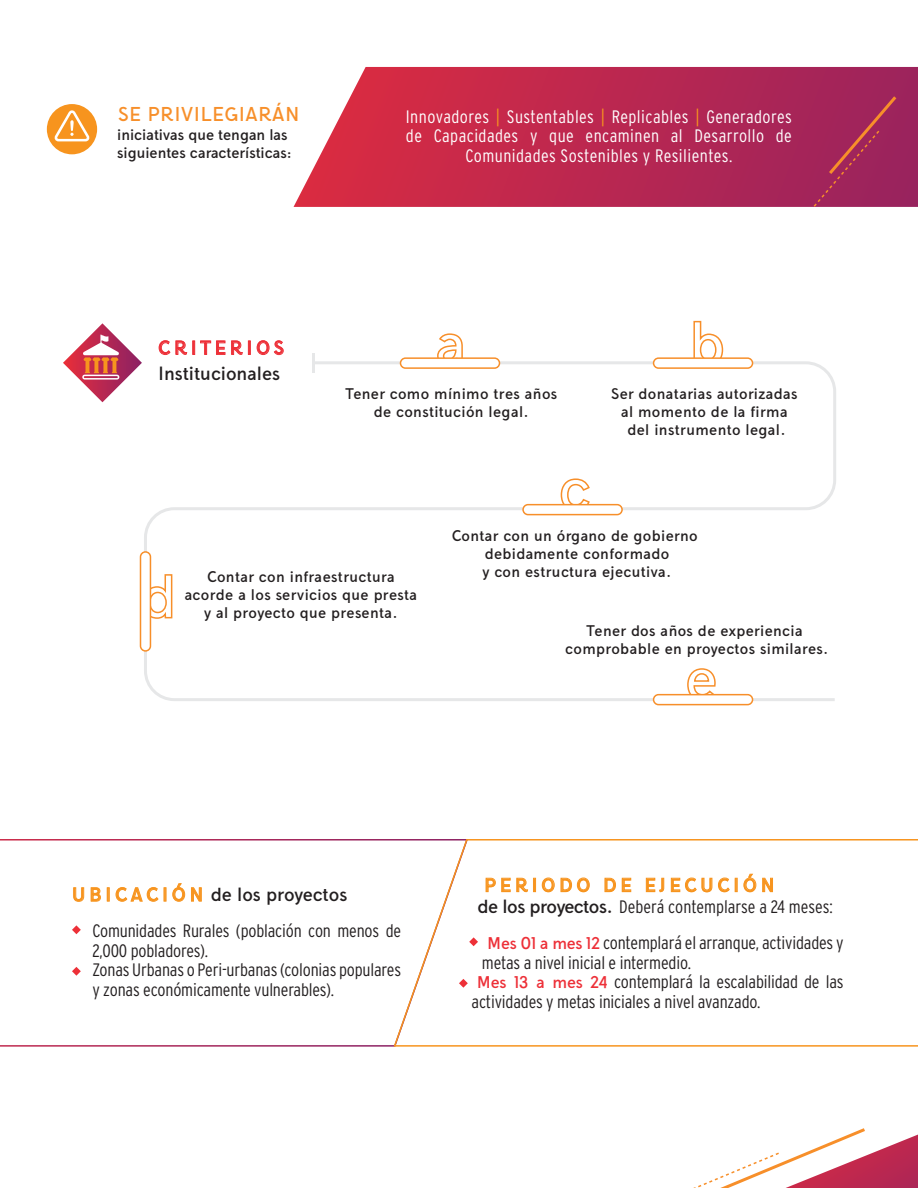
<style>
.page{position:relative;width:918px;height:1188px;background:#fff}
.page>*{position:absolute;margin:0;border:0;box-sizing:border-box;transform-origin:0 0}
.t1{font:19.5px "Ferpal";letter-spacing:.025em;color:#f78f2a}
.t2{font:18.6px "Ferpal";color:#231f20}
.t3{font:18.6px "Ferpal";letter-spacing:.2em;color:#f7941e}
.t4{font:18.6px "Ferpal";letter-spacing:.2em;color:#ed3038}
.t5{font:300 condensed 18px/19.5px "Interstate";letter-spacing:-.01em;color:#231f20}
.t6{font:300 condensed 18px/19.5px "Interstate";letter-spacing:.025em;color:#fff;text-align:center}
.t7{font:15px/18px "Ferpal";letter-spacing:.025em;color:#231f20;text-align:center}
.t8{font:15px/18px "Ferpal";color:#231f20}
.s1{color:#f7941e}
.s2{font-family:"Ferpal";font-weight:400;font-stretch:normal;font-size:18.6px}
.s3{font-family:"Ferpal";font-weight:400;font-stretch:normal;font-size:16.5px;color:#ed3038}
</style>
<div class="page">
<svg style="left:294px;top:67px;width:624px;height:140px;background:#c0355a"></svg>
<svg style="left:0;top:839px;width:393px;height:208px"></svg>
<svg style="left:393px;top:839px;width:525px;height:208px"></svg>
<div style="left:812px;top:93px;width:87px;height:114px;background:#a0245b"></div>
<div style="left:47px;top:104px;width:50px;height:50px;background:#f7941e;border-radius:50%"></div>
<svg style="left:54px;top:110px;width:36px;height:31px"></svg>
<svg style="left:144px;top:361px;width:692px;height:342px"></svg>
<hr style="left:312px;top:353px;width:3px;height:20px;background:#e6e7e8">
<svg style="left:437px;top:333px;width:26px;height:24px"></svg>
<div style="left:400px;top:358px;width:99px;height:10px;background:#fff;border-radius:5px"></div>
<div style="left:400px;top:357px;width:100px;height:12px;border:2px solid #f78f2a;border-radius:5px"></div>
<svg style="left:693px;top:320px;width:31px;height:37px"></svg>
<div style="left:654px;top:358px;width:99px;height:10px;background:#fff;border-radius:5px"></div>
<div style="left:653px;top:357px;width:100px;height:12px;border:2px solid #f78f2a;border-radius:5px"></div>
<svg style="left:560px;top:478px;width:31px;height:26px"></svg>
<div style="left:523px;top:505px;width:99px;height:10px;background:#fff;border-radius:5px"></div>
<div style="left:522px;top:504px;width:101px;height:11px;border:2px solid #f78f2a;border-radius:5px"></div>
<svg style="left:686px;top:667px;width:30px;height:27px"></svg>
<div style="left:654px;top:695px;width:99px;height:10px;background:#fff;border-radius:5px"></div>
<div style="left:653px;top:694px;width:100px;height:11px;border:2px solid #f78f2a;border-radius:5px"></div>
<svg style="left:151px;top:573px;width:22px;height:47px"></svg>
<div style="left:141px;top:552px;width:9px;height:99px;background:#fff;border-radius:5px"></div>
<div style="left:140px;top:551px;width:11px;height:101px;border:2px solid #f78f2a;border-radius:5px"></div>
<svg style="left:159px;top:340px;width:11px;height:15px"></svg>
<svg style="left:176px;top:341px;width:11px;height:14px"></svg>
<svg style="left:193px;top:341px;width:32px;height:14px"></svg>
<svg style="left:231px;top:341px;width:12px;height:14px"></svg>
<div style="left:248px;top:341px;width:3px;height:14px;border:1px solid #ed3038"></div>
<svg style="left:257px;top:340px;width:27px;height:15px"></svg>
<svg style="left:73px;top:887px;width:11px;height:15px"></svg>
<svg style="left:91px;top:887px;width:10px;height:15px"></svg>
<svg style="left:107px;top:888px;width:2px;height:13px"></svg>
<svg style="left:116px;top:887px;width:42px;height:15px"></svg>
<svg style="left:164px;top:888px;width:2px;height:13px"></svg>
<svg style="left:172px;top:883px;width:13px;height:19px"></svg>
<svg style="left:191px;top:887px;width:11px;height:15px"></svg>
<svg style="left:486px;top:878px;width:42px;height:14px"></svg>
<div style="left:533px;top:878px;width:3px;height:14px;border:1px solid #f7941e"></div>
<svg style="left:542px;top:878px;width:13px;height:14px"></svg>
<svg style="left:561px;top:878px;width:29px;height:14px"></svg>
<svg style="left:605px;top:878px;width:11px;height:14px"></svg>
<svg style="left:622px;top:878px;width:9px;height:14px"></svg>
<svg style="left:646px;top:878px;width:18px;height:14px"></svg>
<svg style="left:671px;top:878px;width:41px;height:14px"></svg>
<svg style="left:718px;top:878px;width:19px;height:14px"></svg>
<svg style="left:744px;top:874px;width:12px;height:18px"></svg>
<svg style="left:762px;top:878px;width:11px;height:14px"></svg>
<svg style="left:72px;top:925px;width:9px;height:9px"></svg>
<svg style="left:72px;top:967px;width:9px;height:9px"></svg>
<svg style="left:469px;top:937px;width:9px;height:9px"></svg>
<svg style="left:459px;top:979px;width:9px;height:9px"></svg>
<svg style="left:693px;top:1128px;width:225px;height:60px"></svg>
<svg style="left:63px;top:323px;width:79px;height:79px"></svg>
<p class="t1" style="left:118px;top:103px;width:183px">SE PRIVILEGIARÁN</p>
<p class="t8" style="left:117px;top:126px;width:176px">iniciativas que tengan las siguientes características:</p>
<p class="t6" style="left:406px;top:106px;width:388px">Innovadores <span class="s1">|</span> Sustentables <span class="s1">|</span> Replicables <span class="s1">|</span> Generadores de Capacidades y que encaminen al Desarrollo de<br>Comunidades Sostenibles y Resilientes.</p>
<p class="t4" style="left:158px;top:337px;width:127px">CRITERIOS</p>
<p class="t2" style="left:158px;top:363px;width:123px">Institucionales</p>
<p class="t7" style="left:345px;top:384px;width:213px">Tener como mínimo tres años de constitución legal.</p>
<p class="t7" style="left:611px;top:384px;width:188px">Ser donatarias autorizadas al momento de la firma del instrumento legal.</p>
<p class="t7" style="left:185px;top:568px;width:234px">Contar con infraestructura acorde a los servicios que presta y al proyecto que presenta.</p>
<p class="t7" style="left:452px;top:526px;width:247px">Contar con un órgano de gobierno debidamente conformado<br>y con estructura ejecutiva.</p>
<p class="t7" style="left:565px;top:622px;width:265px">Tener dos años de experiencia comprobable en proyectos similares.</p>
<p class="t2" style="left:72px;top:884px;width:277px"><span class="s1">U B I C A C I Ó N</span> de los proyectos</p>
<p class="t5" style="left:92px;top:921px;width:310px">Comunidades Rurales (población con menos de 2,000 pobladores).<br>Zonas Urbanas o Peri-urbanas (colonias populares y zonas económicamente vulnerables).</p>
<p class="t3" style="left:484px;top:874px;width:292px">PERIODO DE EJECUCIÓN</p>
<p class="t5" style="left:477px;top:896px;width:357px"><span class="s2">de los proyectos.</span> Deberá contemplarse a 24 meses:</p>
<p class="t5" style="left:487px;top:933px;width:358px"><span class="s3">Mes 01 a mes 12</span> contemplará el arranque, actividades y</p>
<p class="t5" style="left:482px;top:953px;width:211px">metas a nivel inicial e intermedio.</p>
<p class="t5" style="left:477px;top:972px;width:368px"><span class="s3">Mes 13 a mes 24</span> contemplará la escalabilidad de las</p>
<p class="t5" style="left:472px;top:992px;width:290px">actividades y metas iniciales a nivel avanzado.</p>
</div>
